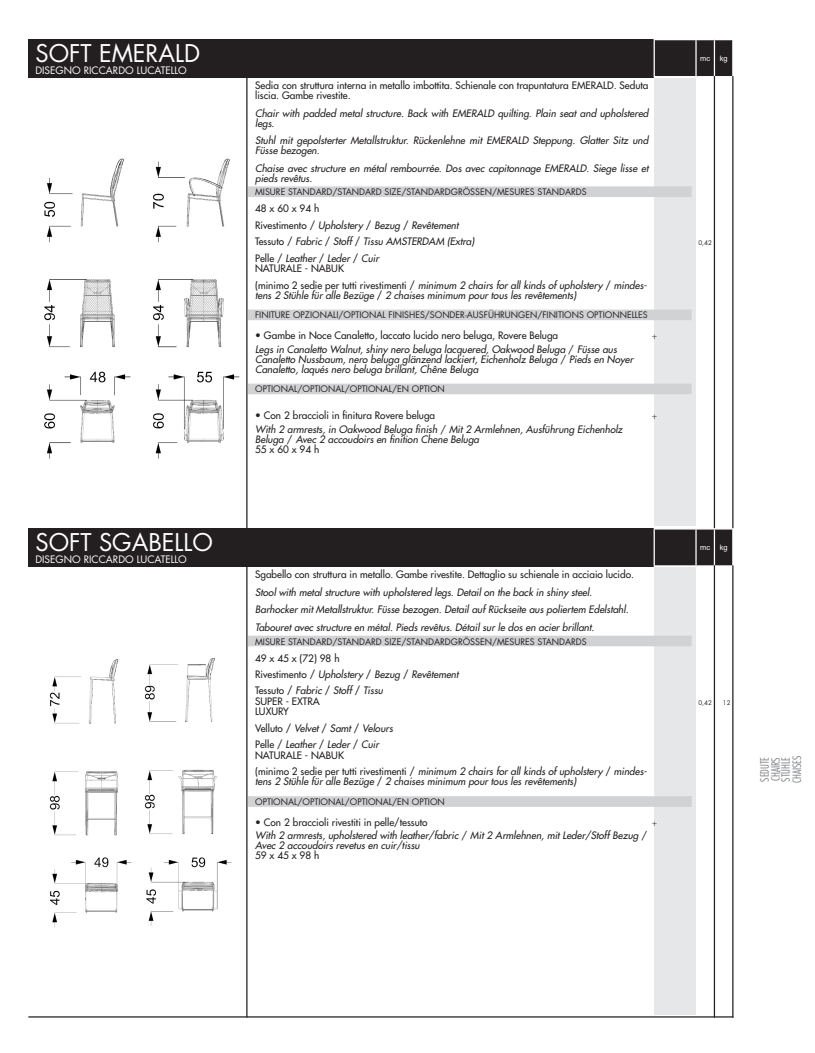
<style>
.page{position:relative;width:815px;height:1053px;background:#fff}
.page>*{position:absolute;margin:0;border:0;box-sizing:border-box;transform-origin:0 0}
.t1{font:23.75px "Futura Std";color:#fff}
.t2{font:300 condensed 11.25px/10.8px "Futura Std";color:#808285}
.t3{font:italic 500 10px/10px "Futura Std";color:#231f20}
.t4{font:500 10px/16.2px "Futura Std";color:#231f20}
.t5{font:10px "Futura Std";color:#fff}
.t6{font:8.75px "Futura Std";color:#231f20}
.t7{font:300 8.75px "Futura Std";color:#231f20}
.t8{font:7.5px "Arial";color:#fff}
.t9{font:6.25px "Futura Std";color:#231f20}
.s1{font-style:normal}
.s2{font-style:italic}
.s3{font-weight:400;font-style:normal}
</style>
<div class="page">
<div style="left:28px;top:39px;width:626px;height:38px;background:#231f20"></div>
<svg style="left:654px;top:39px;width:79px;height:38px;background:#3a3737"></svg>
<div style="left:654px;top:78px;width:42px;height:447px;background:#e6e7e9"></div>
<hr style="left:246px;top:76px;width:2px;height:452px;background:#231f20">
<hr style="left:714px;top:76px;width:1px;height:452px;background:#231f20">
<hr style="left:732px;top:76px;width:1px;height:452px;background:#231f20">
<img style="left:44px;top:158px;width:196px;height:301px">
<div style="left:248px;top:186px;width:444px;height:11px;background:#d1d2d4"></div>
<div style="left:248px;top:309px;width:444px;height:11px;background:#d1d2d4"></div>
<div style="left:248px;top:383px;width:444px;height:11px;background:#d1d2d4"></div>
<div style="left:28px;top:528px;width:626px;height:38px;background:#231f20"></div>
<svg style="left:654px;top:528px;width:79px;height:38px;background:#3a3637"></svg>
<div style="left:654px;top:567px;width:42px;height:447px;background:#e6e7e9"></div>
<hr style="left:28px;top:1016px;width:705px;height:1px;background:#231f20">
<hr style="left:246px;top:565px;width:2px;height:452px;background:#231f20">
<hr style="left:714px;top:565px;width:1px;height:452px;background:#231f20">
<hr style="left:732px;top:565px;width:1px;height:452px;background:#231f20">
<img style="left:49px;top:658px;width:183px;height:269px">
<div style="left:248px;top:635px;width:444px;height:11px;background:#d1d2d4"></div>
<div style="left:248px;top:796px;width:444px;height:10px;background:#d1d2d4"></div>
<h1 class="t1" style="left:35px;top:38px;width:166px">SOFT EMERALD</h1>
<p class="t5" style="left:35px;top:64px;width:153px">DISEGNO RICCARDO LUCATELLO</p>
<h1 class="t1" style="left:35px;top:527px;width:179px">SOFT SGABELLO</h1>
<p class="t5" style="left:35px;top:553px;width:153px">DISEGNO RICCARDO LUCATELLO</p>
<p class="t4" style="left:255px;top:80px;width:395px;line-height:10px">Sedia con struttura interna in metallo imbottita. Schienale con trapuntatura EMERALD. Seduta liscia. Gambe rivestite.</p>
<p class="t3" style="left:255px;top:108px;width:395px">Chair with padded metal structure. Back with EMERALD quilting. Plain seat and upholstered legs.</p>
<p class="t3" style="left:255px;top:136px;width:395px">Stuhl mit gepolsterter Metallstruktur. Rückenlehne mit EMERALD Steppung. Glatter Sitz und<br>Füsse bezogen.</p>
<p class="t3" style="left:255px;top:163px;width:395px">Chaise avec structure en métal rembourrée. Dos avec capitonnage EMERALD. Siege lisse et pieds revêtus.</p>
<p class="t6" style="left:255px;top:186px;width:333px">MISURE STANDARD/STANDARD SIZE/STANDARDGRÖSSEN/MESURES STANDARDS</p>
<p class="t3" style="left:255px;top:201px;width:221px;line-height:16.5px"><span class="s1">48 x 60 x 94 h<br>Rivestimento /</span> Upholstery <span class="s1">/</span> Bezug <span class="s1">/</span> Revêtement <span class="s1">Tessuto /</span> Fabric <span class="s1">/</span> Stoff <span class="s1">/</span> Tissu AMSTERDAM (Extra)<br><span class="s1">Pelle /</span> Leather <span class="s1">/</span> Leder <span class="s1">/</span> Cuir</p>
<p class="t4" style="left:255px;top:260px;width:393px">NATURALE - NABUK<br>(minimo 2 sedie per tutti rivestimenti / <span class="s2">minimum 2 chairs for all kinds of upholstery</span> / <span class="s2">mindes-</span></p>
<p class="t3" style="left:255px;top:290px;width:323px">tens 2 Stühle für alle Bezüge <span class="s1">/</span> 2 chaises minimum pour tous les revêtements)</p>
<p class="t6" style="left:255px;top:309px;width:394px">FINITURE OPZIONALI/OPTIONAL FINISHES/SONDER-AUSFÜHRUNGEN/FINITIONS OPTIONNELLES</p>
<p class="t3" style="left:255px;top:329px;width:363px;line-height:13.5px"><span class="s1">• Gambe in Noce Canaletto, laccato lucido nero beluga, Rovere Beluga<br></span>Legs in Canaletto Walnut, shiny nero beluga lacquered, Oakwood Beluga <span class="s3">/</span> Füsse aus</p>
<p class="t3" style="left:255px;top:354px;width:380px">Canaletto Nussbaum, nero beluga glänzend lackiert, Eichenholz Beluga <span class="s3">/</span> Pieds en Noyer<br>Canaletto, laqués nero beluga brillant, Chêne Beluga</p>
<p class="t6" style="left:255px;top:383px;width:191px">OPTIONAL/OPTIONAL/OPTIONAL/EN OPTION</p>
<p class="t3" style="left:255px;top:409px;width:369px;line-height:13.5px"><span class="s1">• Con 2 braccioli in finitura Rovere beluga<br></span>With 2 armrests, in Oakwood Beluga finish <span class="s3">/</span> Mit 2 Armlehnen, Ausführung Eichenholz</p>
<p class="t3" style="left:255px;top:434px;width:226px">Beluga <span class="s3">/</span> Avec 2 accoudoirs en finition Chene Beluga<br><span class="s1">55 x 60 x 94 h</span></p>
<p class="t7" style="left:652px;top:330px;width:7px">+</p>
<p class="t7" style="left:652px;top:411px;width:7px">+</p>
<p class="t4" style="left:255px;top:566px;width:380px">Sgabello con struttura in metallo. Gambe rivestite. Dettaglio su schienale in acciaio lucido.</p>
<p class="t3" style="left:255px;top:583px;width:375px;line-height:17.5px">Stool with metal structure with upholstered legs. Detail on the back in shiny steel.<br>Barhocker mit Metallstruktur. Füsse bezogen. Detail auf Rückseite aus poliertem Edelstahl.<br>Tabouret avec structure en métal. Pieds revêtus. Détail sur le dos en acier brillant.</p>
<p class="t6" style="left:255px;top:635px;width:333px">MISURE STANDARD/STANDARD SIZE/STANDARDGRÖSSEN/MESURES STANDARDS</p>
<p class="t3" style="left:255px;top:650px;width:205px;line-height:16.2px"><span class="s1">49 x 45 x (72) 98 h<br>Rivestimento /</span> Upholstery <span class="s1">/</span> Bezug <span class="s1">/</span> Revêtement<br><span class="s1">Tessuto /</span> Fabric <span class="s1">/</span> Stoff <span class="s1">/</span> Tissu</p>
<p class="t4" style="left:255px;top:695px;width:66px;line-height:10.5px">SUPER - EXTRA<br>LUXURY</p>
<p class="t3" style="left:255px;top:720px;width:139px;line-height:16.2px"><span class="s1">Velluto /</span> Velvet <span class="s1">/</span> Samt <span class="s1">/</span> Velours<br><span class="s1">Pelle /</span> Leather <span class="s1">/</span> Leder <span class="s1">/</span> Cuir</p>
<p class="t4" style="left:255px;top:747px;width:393px">NATURALE - NABUK<br>(minimo 2 sedie per tutti rivestimenti / <span class="s2">minimum 2 chairs for all kinds of upholstery</span> / <span class="s2">mindes-</span></p>
<p class="t3" style="left:255px;top:776px;width:323px">tens 2 Stühle für alle Bezüge <span class="s1">/</span> 2 chaises minimum pour tous les revêtements)</p>
<p class="t6" style="left:255px;top:796px;width:191px">OPTIONAL/OPTIONAL/OPTIONAL/EN OPTION</p>
<p class="t3" style="left:255px;top:815px;width:394px;line-height:13.5px"><span class="s1">• Con 2 braccioli rivestiti in pelle/tessuto<br></span>With 2 armrests, upholstered with leather/fabric <span class="s3">/</span> Mit 2 Armlehnen, mit Leder/Stoff Bezug <span class="s3">/</span></p>
<p class="t3" style="left:255px;top:840px;width:166px">Avec 2 accoudoirs revetus en cuir/tissu</p>
<p class="t4" style="left:255px;top:847px;width:66px">59 x 45 x 98 h</p>
<p class="t7" style="left:652px;top:817px;width:7px">+</p>
<p class="t8" style="left:700px;top:53px;width:11px">mc</p>
<p class="t8" style="left:720px;top:53px;width:9px">kg</p>
<p class="t9" style="left:698px;top:239px;width:15px">0,42</p>
<p class="t8" style="left:700px;top:542px;width:11px">mc</p>
<p class="t8" style="left:720px;top:542px;width:9px">kg</p>
<p class="t9" style="left:698px;top:698px;width:15px">0,42</p>
<p class="t9" style="left:723px;top:698px;width:9px">12</p>
<p class="t2" style="left:759px;top:783px;width:29px;rotate:-90deg">SEDUTE<br>CHAIRS<br>STÜHLE<br>CHAISES</p>
</div>
